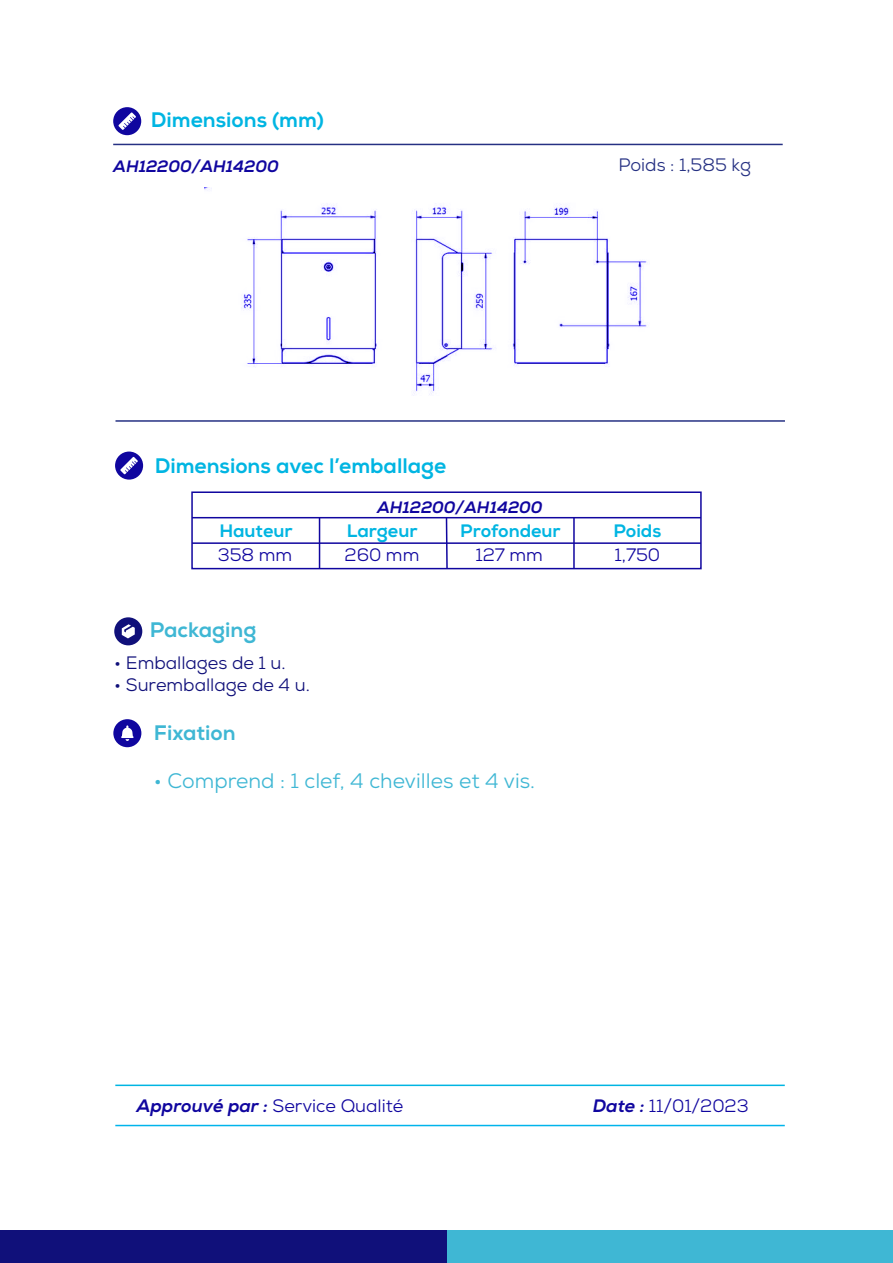
<style>
.page{position:relative;width:893px;height:1263px;background:#fff}
.page>*{position:absolute;margin:0;border:0;box-sizing:border-box;transform-origin:0 0}
.t1{font:800 21px "Nexa";color:#00b5e2}
.t2{font:21px "Nexa";color:#3fb7d4}
.t3{font:800 21px "Nexa";color:#3fb7d4}
.t4{font:18px "Nexa";color:#10069f}
.t5{font:18px "Nexa";color:#10107a}
.t6{font:800 18px "Nexa";color:#00b5e2}
.t7{font:18px "Nexa";color:#263183}
.t8{font:italic 800 16.5px "Nexa";color:#10069f}
.s1{font-weight:800;font-style:italic}
</style>
<div class="page">
<div style="left:0;top:1231px;width:447px;height:32px;background:#10107a"></div>
<div style="left:447px;top:1231px;width:446px;height:32px;background:#3fb7d4"></div>
<svg style="left:114px;top:617px;width:28px;height:28px"></svg>
<hr style="left:115px;top:1125px;width:670px;height:1px;background:#00b4eb">
<hr style="left:115px;top:1084px;width:670px;height:2px;background:#00b5e2">
<svg style="left:115px;top:452px;width:28px;height:28px"></svg>
<div style="left:191px;top:491px;width:511px;height:78px;border:2px solid #10069f"></div>
<hr style="left:192px;top:517px;width:509px;height:1px;background:#10069f">
<hr style="left:192px;top:542px;width:509px;height:2px;background:#10069f">
<hr style="left:319px;top:518px;width:1px;height:51px;background:#10069f">
<svg style="left:445px;top:516px;width:4px;height:54px"></svg>
<hr style="left:573px;top:518px;width:2px;height:51px;background:#10069f">
<svg style="left:113px;top:107px;width:28px;height:28px"></svg>
<hr style="left:113px;top:144px;width:670px;height:1px;background:#263183">
<svg style="left:205px;top:187px;width:442px;height:209px"></svg>
<hr style="left:115px;top:420px;width:670px;height:2px;background:#263183">
<svg style="left:113px;top:719px;width:28px;height:28px"></svg>
<p class="t1" style="left:151px;top:107px;width:175px">Dimensions (mm)</p>
<p class="t8" style="left:113px;top:156px;width:167px">AH12200/AH14200</p>
<p class="t7" style="left:618px;top:153px;width:134px">Poids : 1,585 kg</p>
<p class="t1" style="left:155px;top:453px;width:293px">Dimensions avec l’emballage</p>
<p class="t8" style="left:377px;top:497px;width:167px">AH12200/AH14200</p>
<p class="t6" style="left:219px;top:519px;width:75px">Hauteur</p>
<p class="t6" style="left:347px;top:519px;width:72px">Largeur</p>
<p class="t6" style="left:460px;top:519px;width:102px">Profondeur</p>
<p class="t4" style="left:218px;top:543px;width:76px">358 mm</p>
<p class="t4" style="left:345px;top:543px;width:76px">260 mm</p>
<p class="t4" style="left:475px;top:543px;width:69px">127 mm</p>
<p class="t3" style="left:150px;top:617px;width:108px">Packaging</p>
<p class="t5" style="left:114px;top:651px;width:173px">• Emballages de 1 u.</p>
<p class="t5" style="left:114px;top:673px;width:197px">• Suremballage de 4 u.</p>
<p class="t3" style="left:154px;top:720px;width:83px">Fixation</p>
<p class="t2" style="left:154px;top:767px;width:383px">• Comprend : 1 clef, 4 chevilles et 4 vis.</p>
<p class="t6" style="left:613px;top:519px;width:49px">Poids</p>
<p class="t4" style="left:615px;top:543px;width:47px">1,750</p>
<p class="t4" style="left:136px;top:1094px;width:268px"><span class="s1">Approuvé par :</span> Service Qualité</p>
<p class="t4" style="left:593px;top:1094px;width:157px"><span class="s1">Date :</span> 11/01/2023</p>
</div>
